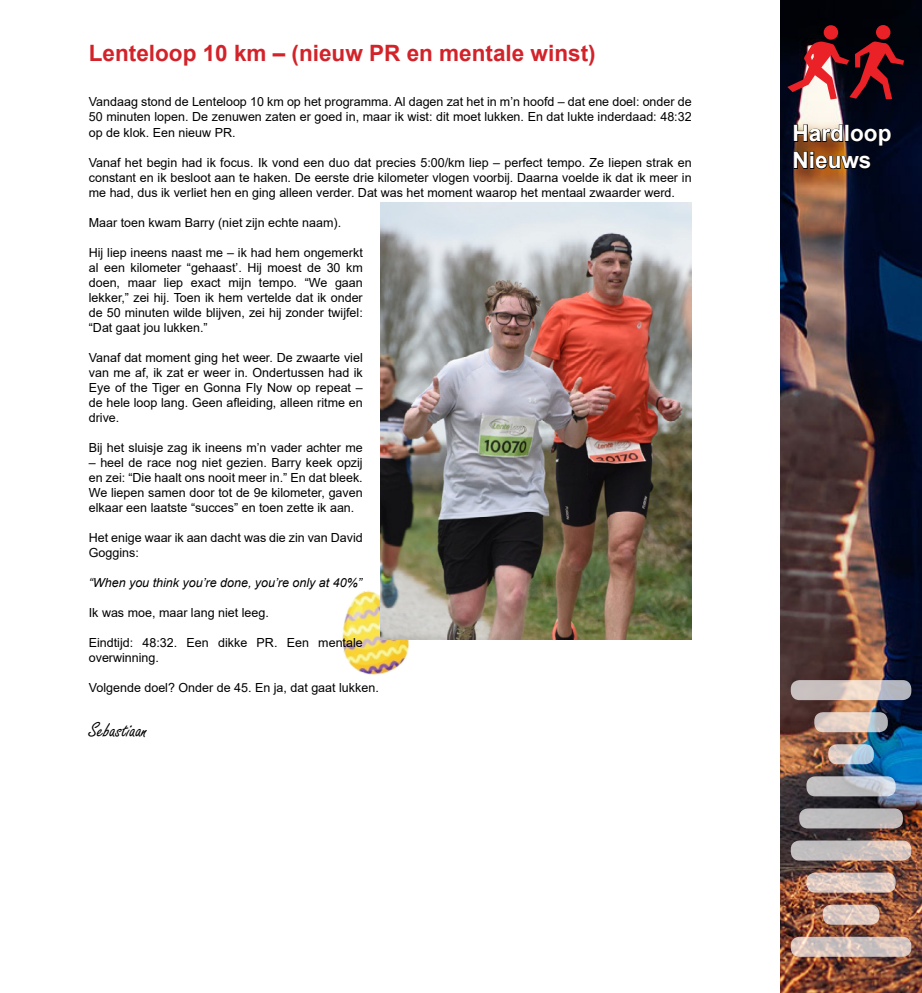
<style>
.page{position:relative;width:922px;height:993px;background:#fff}
.page>*{position:absolute;margin:0;border:0;box-sizing:border-box;transform-origin:0 0}
.t1{font:700 22.5px "Arial";color:#d2232a}
.t2{font:700 22.5px/27px "Arial";color:#fff}
.t3{font:22.5px "Freestyle Script";color:#000}
.t4{font:12.5px/15px "Arial";color:#000;text-align:justify}
.t5{font:italic 12.5px "Arial";color:#000}
</style>
<div class="page">
<img style="left:342px;top:590px;width:75px;height:85px">
<img style="left:780px;top:0;width:141px;height:992px">
<img style="left:792px;top:124px;width:99px;height:46px">
<svg style="left:787px;top:25px;width:116px;height:74px;background:#5e2027"></svg>
<img style="left:380px;top:203px;width:311px;height:436px">
<svg style="left:790px;top:679px;width:121px;height:21px;background:#c8bdbb"></svg>
<svg style="left:814px;top:712px;width:73px;height:20px"></svg>
<svg style="left:828px;top:744px;width:45px;height:20px"></svg>
<svg style="left:806px;top:776px;width:89px;height:20px;background:#c0c2c8"></svg>
<div style="left:799px;top:808px;width:103px;height:20px;background:#bdbcbd;border-radius:9px"></div>
<svg style="left:790px;top:840px;width:121px;height:20px;background:#c7bdbb"></svg>
<svg style="left:806px;top:872px;width:89px;height:20px;background:#d8c5bd"></svg>
<svg style="left:822px;top:904px;width:57px;height:20px"></svg>
<svg style="left:790px;top:936px;width:121px;height:20px;background:#d0bfb9"></svg>
<h1 class="t1" style="left:89px;top:38px;width:508px">Lenteloop 10 km – (nieuw PR en mentale winst)</h1>
<p class="t4" style="left:89px;top:94px;width:604px">Vandaag stond de Lenteloop 10 km op het programma. Al dagen zat het in m’n hoofd – dat ene doel: onder de 50 minuten lopen. De zenuwen zaten er goed in, maar ik wist: dit moet lukken. En dat lukte inderdaad: 48:32 op de klok. Een nieuw PR.</p>
<p class="t4" style="left:89px;top:154px;width:604px">Vanaf het begin had ik focus. Ik vond een duo dat precies 5:00/km liep – perfect tempo. Ze liepen strak en constant en ik besloot aan te haken. De eerste drie kilometer vlogen voorbij. Daarna voelde ik dat ik meer in me had, dus ik verliet hen en ging alleen verder. Dat was het moment waarop het mentaal zwaarder werd.</p>
<p class="t4" style="left:89px;top:214px;width:254px">Maar toen kwam Barry (niet zijn echte naam).</p>
<p class="t4" style="left:89px;top:244px;width:275px">Hij liep ineens naast me – ik had hem ongemerkt al een kilometer “gehaast’. Hij moest de 30 km doen, maar liep exact mijn tempo. “We gaan lekker,” zei hij. Toen ik hem vertelde dat ik onder de 50 minuten wilde blijven, zei hij zonder twijfel: “Dat gaat jou lukken.”</p>
<p class="t4" style="left:89px;top:349px;width:275px">Vanaf dat moment ging het weer. De zwaarte viel van me af, ik zat er weer in. Ondertussen had ik Eye of the Tiger en Gonna Fly Now op repeat – de hele loop lang. Geen afleiding, alleen ritme en drive.</p>
<p class="t4" style="left:89px;top:439px;width:275px">Bij het sluisje zag ik ineens m’n vader achter me</p>
<p class="t4" style="left:89px;top:454px;width:275px">– heel de race nog niet gezien. Barry keek opzij en zei: “Die haalt ons nooit meer in.” En dat bleek.<br>We liepen samen door tot de 9e kilometer, gaven elkaar een laatste “succes” en toen zette ik aan.</p>
<p class="t4" style="left:89px;top:529px;width:275px">Het enige waar ik aan dacht was die zin van David<br>Goggins:</p>
<p class="t5" style="left:89px;top:574px;width:275px">“When you think you’re done, you’re only at 40%”</p>
<p class="t4" style="left:89px;top:604px;width:181px">Ik was moe, maar lang niet leeg.</p>
<p class="t4" style="left:89px;top:634px;width:275px">Eindtijd: 48:32. Een dikke PR. Een mentale overwinning.</p>
<p class="t4" style="left:89px;top:679px;width:291px">Volgende doel? Onder de 45. En ja, dat gaat lukken.</p>
<h1 class="t3" style="left:89px;top:717px;width:60px">Sebastiaan</h1>
<h1 class="t2" style="left:792px;top:120px;width:100px">Hardloop<br>Nieuws</h1>
</div>
